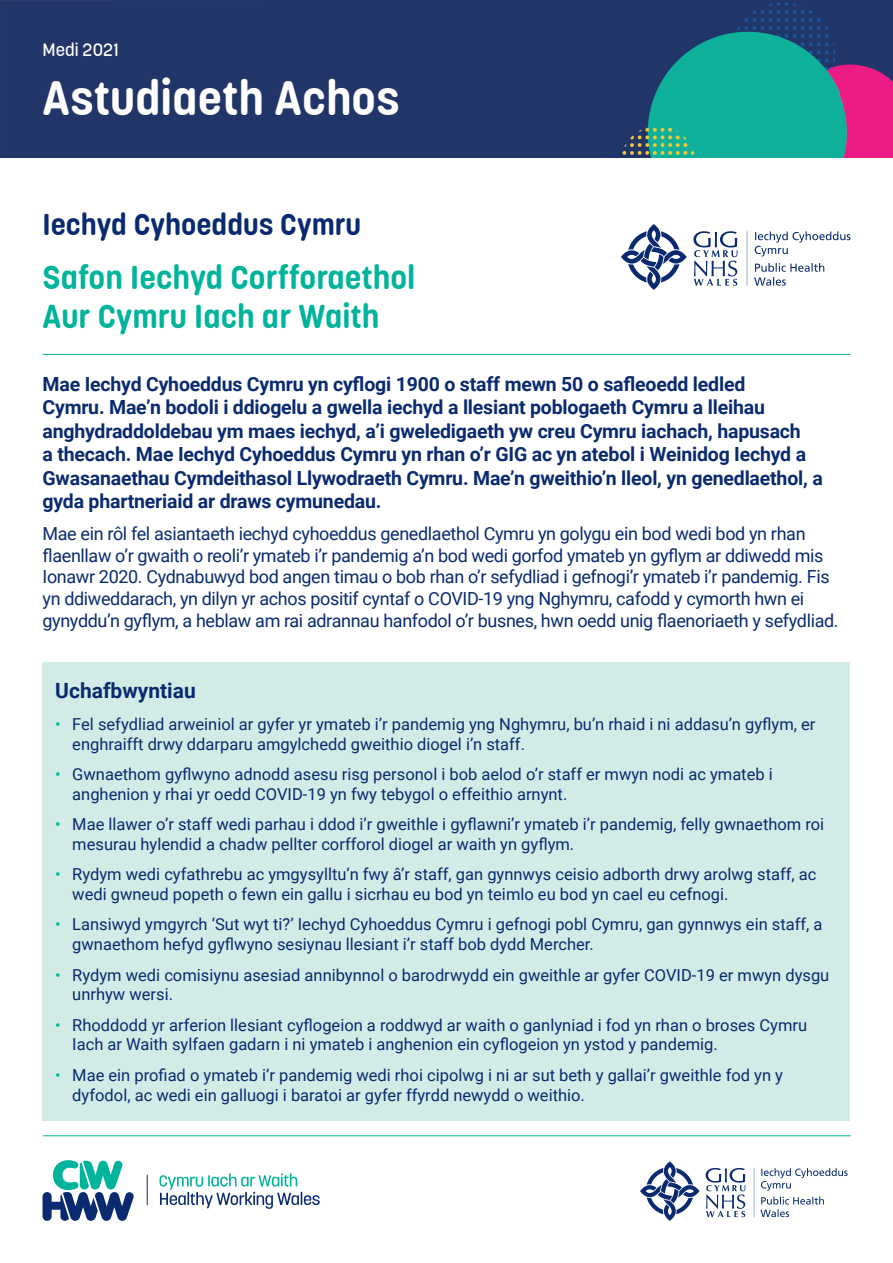
<style>
.page{position:relative;width:893px;height:1263px;background:#fff}
.page>*{position:absolute;margin:0;border:0;box-sizing:border-box;transform-origin:0 0}
.t1{font:700 48px "Korolev Rounded";color:#fff}
.t2{font:700 33px/39px "Korolev Rounded";color:#00b39b}
.t3{font:700 30px "Korolev Rounded";color:#0a2a70}
.t4{font:700 21px "Roboto";color:#0a2a70}
.t5{font:700 19.5px/23.4px "Roboto";letter-spacing:-.01em;color:#0a2a70}
.t6{font:18px/21.6px "Roboto";letter-spacing:-.02em;color:#0a2a70}
.t7{font:500 18px "Korolev Rounded";color:#fff}
.t8{font:16.5px/19.8px "Roboto";color:#0a2a70}
.s1{color:#00b39b}
</style>
<div class="page">
<div style="left:43px;top:662px;width:807px;height:458px;background:#d3ebe6"></div>
<svg style="left:43px;top:1160px;width:91px;height:61px"></svg>
<svg style="left:160px;top:1173px;width:160px;height:36px"></svg>
<hr style="left:147px;top:1175px;width:1px;height:30px;background:#0a2a70">
<svg style="left:640px;top:1161px;width:59px;height:60px"></svg>
<svg style="left:705px;top:1168px;width:41px;height:49px"></svg>
<svg style="left:754px;top:1168px;width:94px;height:49px"></svg>
<hr style="left:43px;top:1135px;width:808px;height:1px;background:#00b39b">
<hr style="left:43px;top:354px;width:807px;height:1px;background:#00b39b">
<img style="left:0;top:0;width:893px;height:157px">
<svg style="left:621px;top:224px;width:66px;height:66px"></svg>
<svg style="left:747px;top:231px;width:1px;height:55px"></svg>
<svg style="left:693px;top:231px;width:45px;height:55px"></svg>
<svg style="left:755px;top:231px;width:95px;height:26px"></svg>
<svg style="left:754px;top:263px;width:70px;height:23px"></svg>
<p class="t7" style="left:43px;top:39px;width:78px">Medi 2021</p>
<h1 class="t1" style="left:43px;top:68px;width:359px">Astudiaeth Achos</h1>
<h3 class="t3" style="left:43px;top:206px;width:320px">Iechyd Cyhoeddus Cymru</h3>
<h2 class="t2" style="left:43px;top:258px;width:374px">Safon Iechyd Corfforaethol<br>Aur Cymru Iach ar Waith</h2>
<p class="t5" style="left:43px;top:372px;width:782px">Mae Iechyd Cyhoeddus Cymru yn cyflogi 1900 o staff mewn 50 o safleoedd ledled<br>Cymru. Mae’n bodoli i ddiogelu a gwella iechyd a llesiant poblogaeth Cymru a lleihau anghydraddoldebau ym maes iechyd, a’i gweledigaeth yw creu Cymru iachach, hapusach<br>a thecach. Mae Iechyd Cyhoeddus Cymru yn rhan o’r GIG ac yn atebol i Weinidog Iechyd a Gwasanaethau Cymdeithasol Llywodraeth Cymru. Mae’n gweithio’n lleol, yn genedlaethol, a gyda phartneriaid ar draws cymunedau.</p>
<p class="t6" style="left:43px;top:522px;width:798px">Mae ein rôl fel asiantaeth iechyd cyhoeddus genedlaethol Cymru yn golygu ein bod wedi bod yn rhan flaenllaw o’r gwaith o reoli’r ymateb i’r pandemig a’n bod wedi gorfod ymateb yn gyflym ar ddiwedd mis Ionawr 2020. Cydnabuwyd bod angen timau o bob rhan o’r sefydliad i gefnogi’r ymateb i’r pandemig. Fis yn ddiweddarach, yn dilyn yr achos positif cyntaf o COVID-19 yng Nghymru, cafodd y cymorth hwn ei gynyddu’n gyflym, a heblaw am rai adrannau hanfodol o’r busnes, hwn oedd unig flaenoriaeth y sefydliad.</p>
<p class="t4" style="left:55px;top:676px;width:142px">Uchafbwyntiau</p>
<p class="t8" style="left:72px;top:714px;width:745px;text-indent:-17px"><span class="s1">•</span> Fel sefydliad arweiniol ar gyfer yr ymateb i’r pandemig yng Nghymru, bu’n rhaid i ni addasu’n gyflym, er enghraifft drwy ddarparu amgylchedd gweithio diogel i’n staff.</p>
<p class="t8" style="left:72px;top:764px;width:702px;text-indent:-17px"><span class="s1">•</span> Gwnaethom gyflwyno adnodd asesu risg personol i bob aelod o’r staff er mwyn nodi ac ymateb i anghenion y rhai yr oedd COVID-19 yn fwy tebygol o effeithio arnynt.</p>
<p class="t8" style="left:72px;top:814px;width:753px;text-indent:-17px"><span class="s1">•</span> Mae llawer o’r staff wedi parhau i ddod i’r gweithle i gyflawni’r ymateb i’r pandemig, felly gwnaethom roi mesurau hylendid a chadw pellter corfforol diogel ar waith yn gyflym.</p>
<p class="t8" style="left:72px;top:864px;width:746px;text-indent:-17px"><span class="s1">•</span> Rydym wedi cyfathrebu ac ymgysylltu’n fwy â’r staff, gan gynnwys ceisio adborth drwy arolwg staff, ac wedi gwneud popeth o fewn ein gallu i sicrhau eu bod yn teimlo eu bod yn cael eu cefnogi.</p>
<p class="t8" style="left:72px;top:914px;width:752px;text-indent:-17px"><span class="s1">•</span> Lansiwyd ymgyrch ‘Sut wyt ti?’ Iechyd Cyhoeddus Cymru i gefnogi pobl Cymru, gan gynnwys ein staff, a gwnaethom hefyd gyflwyno sesiynau llesiant i’r staff bob dydd Mercher.</p>
<p class="t8" style="left:72px;top:964px;width:759px;text-indent:-17px"><span class="s1">•</span> Rydym wedi comisiynu asesiad annibynnol o barodrwydd ein gweithle ar gyfer COVID-19 er mwyn dysgu unrhyw wersi.</p>
<p class="t8" style="left:72px;top:1014px;width:736px;text-indent:-17px"><span class="s1">•</span> Rhoddodd yr arferion llesiant cyflogeion a roddwyd ar waith o ganlyniad i fod yn rhan o broses Cymru<br>Iach ar Waith sylfaen gadarn i ni ymateb i anghenion ein cyflogeion yn ystod y pandemig.</p>
<p class="t8" style="left:72px;top:1064px;width:712px;text-indent:-17px"><span class="s1">•</span> Mae ein profiad o ymateb i’r pandemig wedi rhoi cipolwg i ni ar sut beth y gallai’r gweithle fod yn y dyfodol, ac wedi ein galluogi i baratoi ar gyfer ffyrdd newydd o weithio.</p>
</div>
